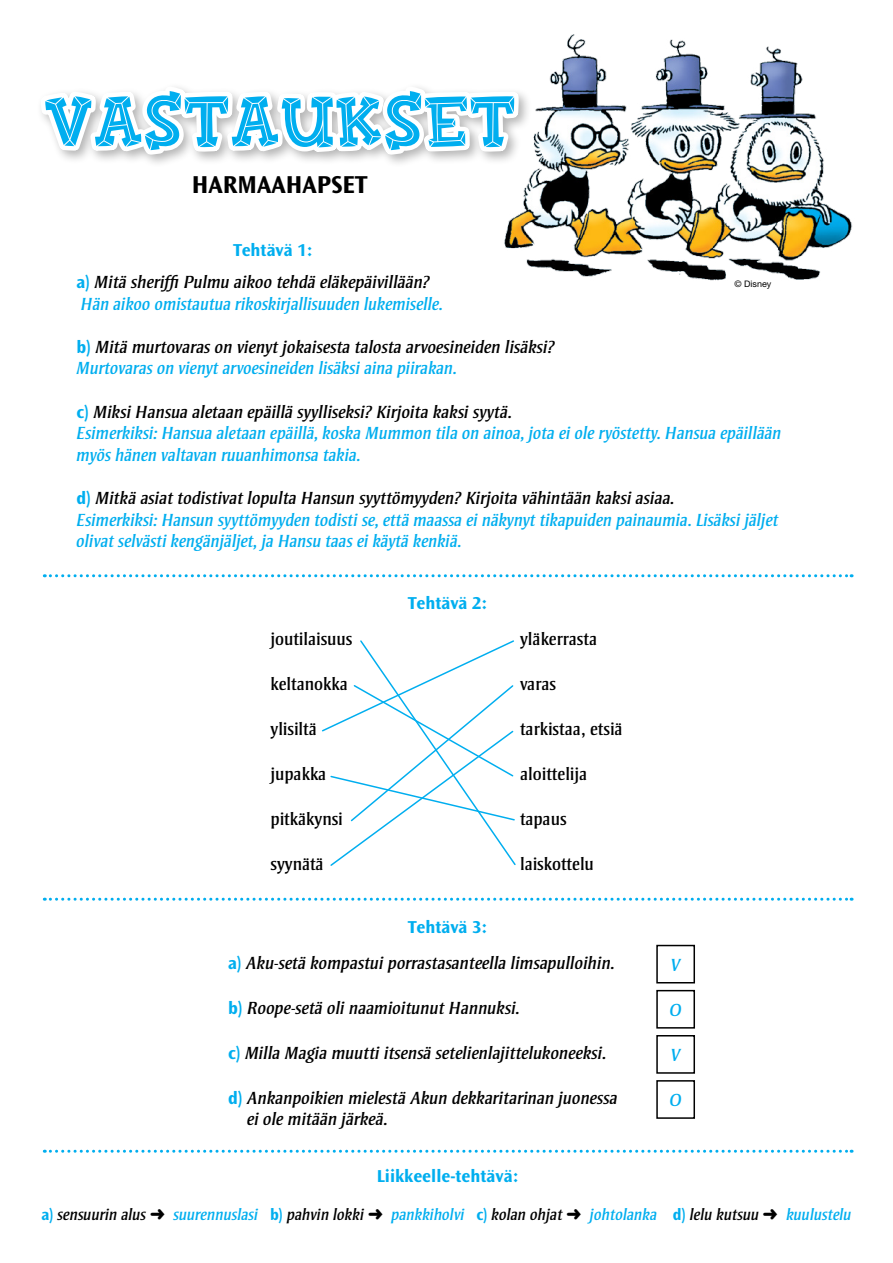
<style>
.page{position:relative;width:893px;height:1263px;background:#fff}
.page>*{position:absolute;margin:0;border:0;box-sizing:border-box;transform-origin:0 0}
.t1{font:700 75px "Fink";color:#00aeef}
.t2{font:700 25.5px "Ocean Sans Std";color:#000}
.t3{font:italic 18px/21.6px "Strayhorn MT Std";color:#00aeef}
.t4{font:italic 18px/21.6px "Strayhorn MT Std";color:#000}
.t5{font:18px "Strayhorn MT Std";color:#000}
.t6{font:700 18px "Ocean Sans Std";color:#00aeef}
.t7{font:italic 16.5px "Strayhorn MT Std";color:#000}
.t8{font:9px "Helvetica Neue LT Std";color:#000}
.s1{font-family:"Ocean Sans Std";font-weight:700;font-style:normal}
.s2{color:#000}
.s3{font-family:"Ocean Sans Std";font-weight:700;font-style:normal;color:#00aeef}
.s4{color:#00aeef}
</style>
<div class="page">
<svg style="left:41px;top:87px;width:428px;height:77px"></svg>
<img style="left:469px;top:34px;width:384px;height:247px">
<svg style="left:44px;top:574px;width:808px;height:3px"></svg>
<svg style="left:44px;top:898px;width:808px;height:3px"></svg>
<svg style="left:44px;top:1150px;width:808px;height:3px"></svg>
<svg style="left:322px;top:640px;width:194px;height:226px"></svg>
<div style="left:656px;top:945px;width:39px;height:38px;background:#fff;border:2px solid #000"></div>
<div style="left:656px;top:990px;width:39px;height:38px;background:#fff;border:2px solid #000"></div>
<div style="left:656px;top:1035px;width:39px;height:39px;background:#fff;border:2px solid #000"></div>
<div style="left:656px;top:1080px;width:39px;height:39px;background:#fff;border:2px solid #000"></div>
<h1 class="t1" style="left:43px;top:72px;width:474px">VASTAUKSET</h1>
<h2 class="t2" style="left:192px;top:170px;width:177px">HARMAAHAPSET</h2>
<p class="t6" style="left:233px;top:240px;width:81px">Tehtävä 1:</p>
<p class="t3" style="left:77px;top:271px;width:368px"><span class="s1">a)</span> <span class="s2">Mitä sheriffi Pulmu aikoo tehdä eläkepäivillään?<br></span>Hän aikoo omistautua rikoskirjallisuuden lukemiselle.</p>
<p class="t4" style="left:77px;top:336px;width:480px"><span class="s3">b)</span> Mitä murtovaras on vienyt jokaisesta talosta arvoesineiden lisäksi?<br><span class="s4">Murtovaras on vienyt arvoesineiden lisäksi aina piirakan.</span></p>
<p class="t3" style="left:77px;top:401px;width:706px"><span class="s1">c)</span> <span class="s2">Miksi Hansua aletaan epäillä syylliseksi? Kirjoita kaksi syytä.<br></span>Esimerkiksi: Hansua aletaan epäillä, koska Mummon tila on ainoa, jota ei ole ryöstetty. Hansua epäillään myös hänen valtavan ruuanhimonsa takia.</p>
<p class="t3" style="left:77px;top:487px;width:703px"><span class="s1">d)</span> <span class="s2">Mitkä asiat todistivat lopulta Hansun syyttömyyden? Kirjoita vähintään kaksi asiaa.<br></span>Esimerkiksi: Hansun syyttömyyden todisti se, että maassa ei näkynyt tikapuiden painaumia. Lisäksi jäljet olivat selvästi kengänjäljet, ja Hansu taas ei käytä kenkiä.</p>
<p class="t8" style="left:735px;top:278px;width:38px">© Disney</p>
<p class="t5" style="left:270px;top:628px;width:83px">joutilaisuus</p>
<p class="t5" style="left:270px;top:673px;width:79px">keltanokka</p>
<p class="t5" style="left:270px;top:718px;width:48px">ylisiltä</p>
<p class="t5" style="left:270px;top:763px;width:57px">jupakka</p>
<p class="t5" style="left:270px;top:808px;width:74px">pitkäkynsi</p>
<p class="t5" style="left:270px;top:853px;width:55px">syynätä</p>
<p class="t6" style="left:408px;top:593px;width:81px">Tehtävä 2:</p>
<p class="t6" style="left:408px;top:917px;width:81px">Tehtävä 3:</p>
<p class="t5" style="left:520px;top:628px;width:79px">yläkerrasta</p>
<p class="t5" style="left:520px;top:673px;width:38px">varas</p>
<p class="t5" style="left:520px;top:718px;width:104px">tarkistaa, etsiä</p>
<p class="t5" style="left:520px;top:763px;width:69px">aloittelija</p>
<p class="t5" style="left:520px;top:808px;width:48px">tapaus</p>
<p class="t5" style="left:520px;top:853px;width:75px">laiskottelu</p>
<p class="t4" style="left:228px;top:952px;width:388px"><span class="s3">a)</span> Aku-setä kompastui porrastasanteella limsapulloihin.</p>
<p class="t4" style="left:228px;top:997px;width:293px"><span class="s3">b)</span> Roope-setä oli naamioitunut Hannuksi.</p>
<p class="t4" style="left:228px;top:1042px;width:380px"><span class="s3">c)</span> Milla Magia muutti itsensä setelienlajittelukoneeksi.</p>
<p class="t4" style="left:247px;top:1087px;width:372px;text-indent:-19px"><span class="s3">d)</span> Ankanpoikien mielestä Akun dekkaritarinan juonessa ei ole mitään järkeä.</p>
<p class="t6" style="left:377px;top:1166px;width:143px">Liikkeelle-tehtävä:</p>
<p class="t3" style="left:671px;top:954px;width:11px">V</p>
<p class="t3" style="left:669px;top:999px;width:14px">O</p>
<p class="t3" style="left:671px;top:1044px;width:11px">V</p>
<p class="t3" style="left:669px;top:1089px;width:14px">O</p>
<p class="t7" style="left:41px;top:1205px;width:812px"><span class="s3">a)</span> sensuurin alus ➜ <span class="s4">suurennuslasi</span> <span class="s3">b)</span> pahvin lokki ➜ <span class="s4">pankkiholvi</span> <span class="s3">c)</span> kolan ohjat ➜ <span class="s4">johtolanka</span> <span class="s3">d)</span> lelu kutsuu ➜ <span class="s4">kuulustelu</span></p>
</div>
